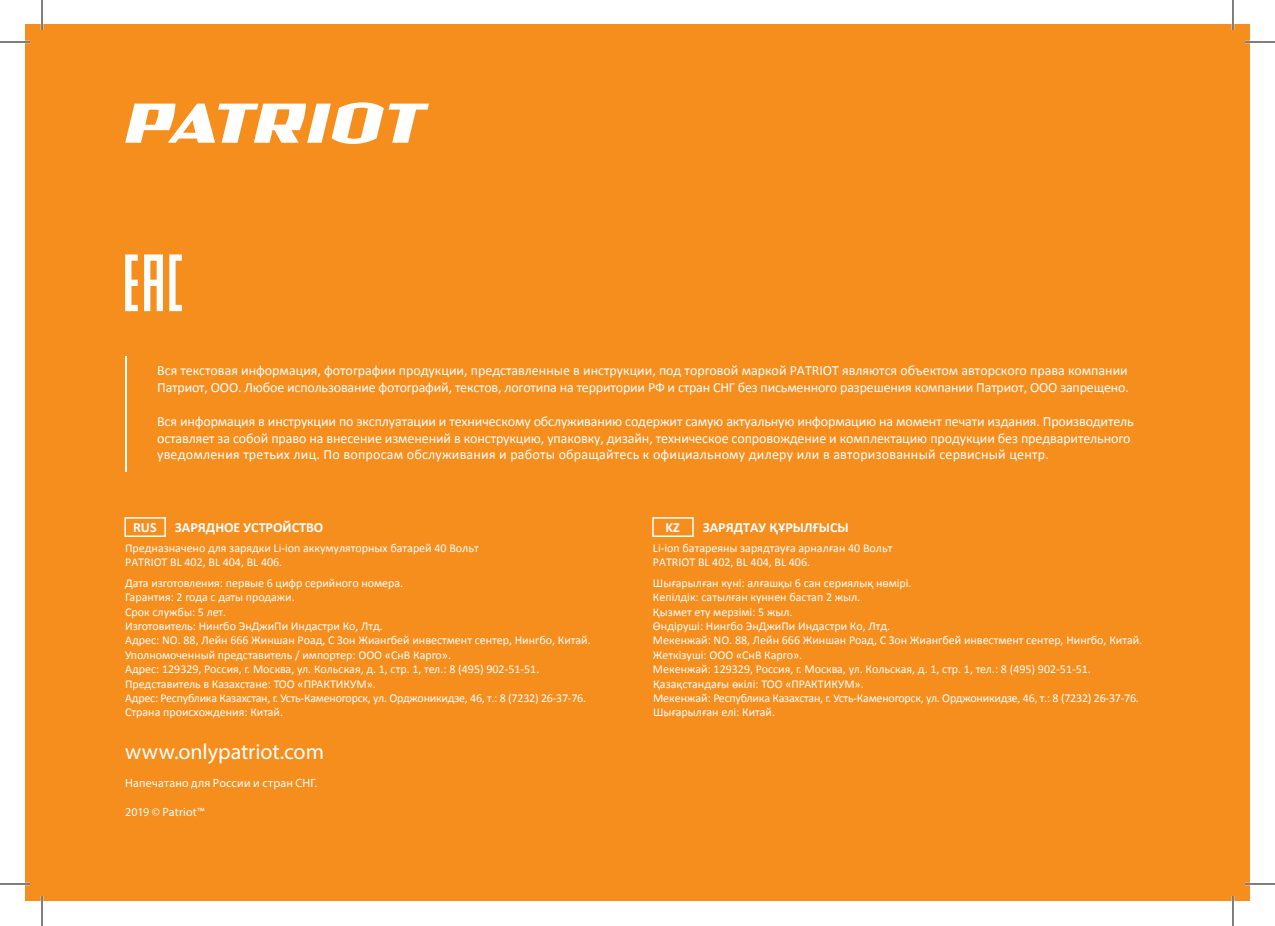
<style>
.page{position:relative;width:1275px;height:926px;background:#fff}
.page>*{position:absolute;margin:0;border:0;box-sizing:border-box;transform-origin:0 0}
.t1{font:22px "Myriad Pro";color:#fff}
.t2{font:14px/16.8px "Calibri";letter-spacing:-.005em;color:#fff}
.t3{font:700 14px "Calibri";color:#fff}
.t4{font:12px/14.4px "Calibri";color:#fff}
.t5{font:12px "Myriad Pro";letter-spacing:.015em;color:#fff}
</style>
<div class="page">
<div style="left:25px;top:25px;width:1225px;height:876px;background:#f68e1e"></div>
<svg style="left:125px;top:102px;width:304px;height:42px"></svg>
<div style="left:124px;top:517px;width:42px;height:20px;border:2px solid #fff"></div>
<div style="left:652px;top:517px;width:42px;height:20px;border:2px solid #fff"></div>
<hr style="left:125px;top:356px;width:2px;height:116px;background:#fff">
<svg style="left:125px;top:254px;width:57px;height:57px"></svg>
<hr style="left:0;top:41px;width:30px;height:2px;background:#fff">
<hr style="left:1245px;top:41px;width:30px;height:2px;background:#fff">
<hr style="left:0;top:883px;width:30px;height:2px;background:#fff">
<hr style="left:1245px;top:883px;width:30px;height:2px;background:#fff">
<hr style="left:41px;top:0;width:2px;height:30px;background:#fff">
<hr style="left:41px;top:896px;width:2px;height:30px;background:#fff">
<hr style="left:1231px;top:0;width:3px;height:30px;background:#fff">
<hr style="left:1231px;top:896px;width:3px;height:30px;background:#fff">
<hr style="left:0;top:42px;width:30px;height:1px;background:#000">
<hr style="left:1245px;top:42px;width:30px;height:1px;background:#000">
<hr style="left:0;top:884px;width:30px;height:1px;background:#000">
<hr style="left:1245px;top:884px;width:30px;height:1px;background:#000">
<hr style="left:42px;top:0;width:1px;height:30px;background:#000">
<hr style="left:42px;top:896px;width:1px;height:30px;background:#000">
<hr style="left:1232px;top:0;width:1px;height:30px;background:#000">
<hr style="left:1232px;top:896px;width:1px;height:30px;background:#000">
<p class="t2" style="left:157px;top:362px;width:973px">Вся текстовая информация, фотографии продукции, представленные в инструкции, под торговой маркой PATRIOT являются объектом авторского права компании<br>Патриот, ООО. Любое использование фотографий, текстов, логотипа на территории РФ и стран СНГ без письменного разрешения компании Патриот, ООО запрещено.</p>
<p class="t2" style="left:157px;top:413px;width:978px">Вся информация в инструкции по эксплуатации и техническому обслуживанию содержит самую актуальную информацию на момент печати издания. Производитель оставляет за собой право на внесение изменений в конструкцию, упаковку, дизайн, техническое сопровождение и комплектацию продукции без предварительного уведомления третьих лиц. По вопросам обслуживания и работы обращайтесь к официальному дилеру или в авторизованный сервисный центр.</p>
<p class="t3" style="left:175px;top:518px;width:150px">ЗАРЯДНОЕ УСТРОЙСТВО</p>
<p class="t4" style="left:125px;top:541px;width:355px">Предназначено для зарядки Li-ion аккумуляторных батарей 40 Вольт<br>PATRIOT BL 402, BL 404, BL 406.</p>
<p class="t4" style="left:125px;top:576px;width:467px">Дата изготовления: первые 6 цифр серийного номера.<br>Гарантия: 2 года с даты продажи.<br>Срок службы: 5 лет.<br>Изготовитель: Нингбо ЭнДжиПи Индастри Ко, Лтд.<br>Адрес: NO. 88, Лейн 666 Жиншан Роад, C Зон Жиангбей инвестмент сентер, Нингбо, Китай.<br>Уполномоченный представитель / импортер: ООО «СнВ Карго».<br>Адрес: 129329, Россия, г. Москва, ул. Кольская, д. 1, стр. 1, тел.: 8 (495) 902-51-51.<br>Представитель в Казахстане: ТОО «ПРАКТИКУМ».<br>Адрес: Республика Казахстан, г. Усть-Каменогорск, ул. Орджоникидзе, 46, т.: 8 (7232) 26-37-76.<br>Страна происхождения: Китай.</p>
<h1 class="t1" style="left:125px;top:738px;width:200px">www.onlypatriot.com</h1>
<p class="t5" style="left:125px;top:776px;width:194px">Напечатано для России и стран СНГ.</p>
<p class="t5" style="left:125px;top:804px;width:81px">2019 © Patriot™</p>
<p class="t3" style="left:133px;top:518px;width:25px">RUS</p>
<p class="t3" style="left:665px;top:518px;width:16px">KZ</p>
<p class="t3" style="left:703px;top:518px;width:147px">ЗАРЯДТАУ ҚҰРЫЛҒЫСЫ</p>
<p class="t4" style="left:653px;top:541px;width:241px">Li-ion батареяны зарядтауға арналған 40 Вольт<br>PATRIOT BL 402, BL 404, BL 406.</p>
<p class="t4" style="left:653px;top:576px;width:491px">Шығарылған күні: алғашқы 6 сан сериялық нөмірі.<br>Кепілдік: сатылған күннен бастап 2 жыл.<br>Қызмет ету мерзімі: 5 жыл.<br>Өндіруші: Нингбо ЭнДжиПи Индастри Ко, Лтд.<br>Мекенжай: NO. 88, Лейн 666 Жиншан Роад, C Зон Жиангбей инвестмент сентер, Нингбо, Китай.<br>Жеткiзушi: ООО «СнВ Карго».<br>Мекенжай: 129329, Россия, г. Москва, ул. Кольская, д. 1, стр. 1, тел.: 8 (495) 902-51-51.<br>Қазақстандағы өкілі: ТОО «ПРАКТИКУМ».<br>Мекенжай: Республика Казахстан, г. Усть-Каменогорск, ул. Орджоникидзе, 46, т.: 8 (7232) 26-37-76.<br>Шығарылған елі: Китай.</p>
</div>
